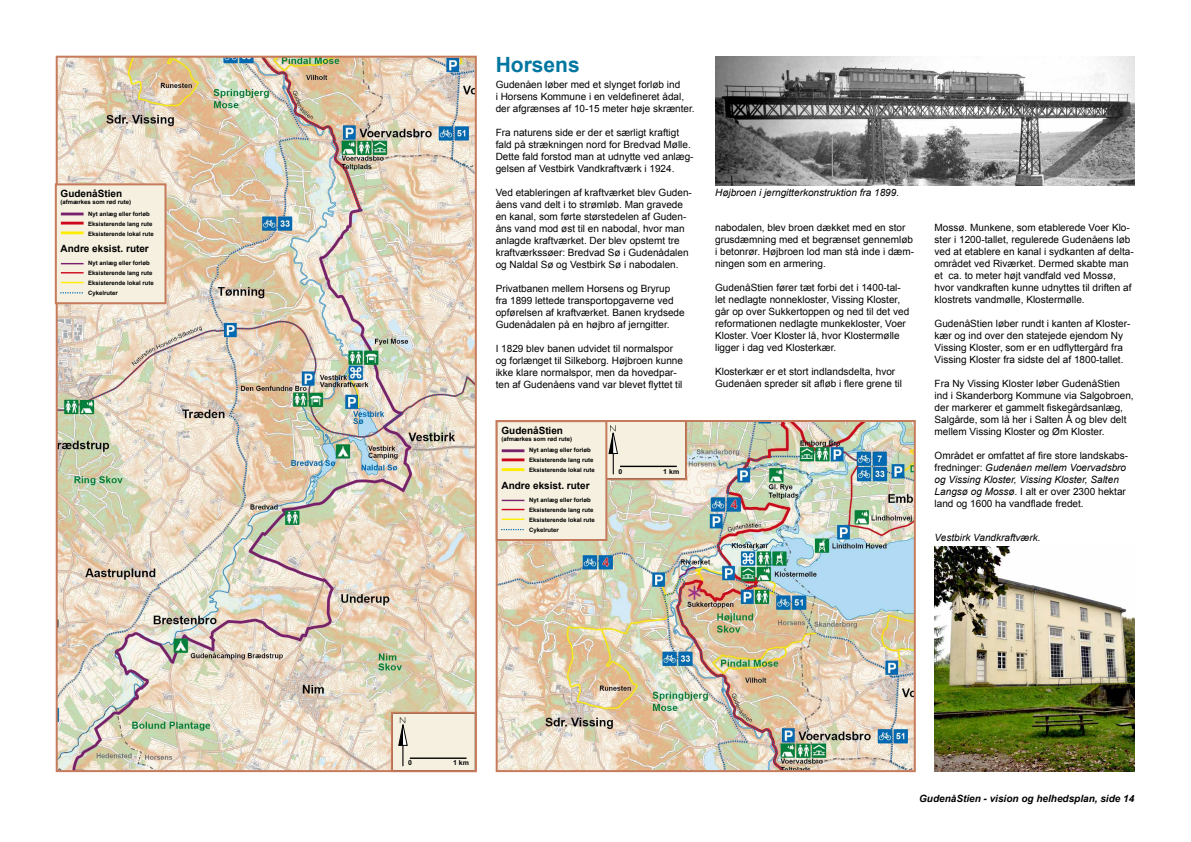
<style>
.page{position:relative;width:1191px;height:842px;background:#fff}
.page>*{position:absolute;margin:0;border:0;box-sizing:border-box;transform-origin:0 0}
.t1{font:700 21px "Arial";color:#0076a0}
.t2{font:10px/12px "Arial";color:#000}
.t3{font:italic 10px "Arial";color:#000}
.t4{font:700 10px "Arial";color:#000}
.t5{font:italic 700 10px "Arial";color:#000}
.t6{font:700 6.9px "Arial";color:#000}
.t7{font:700 6px/10px "Arial";color:#000}
.s1{font-style:italic}
</style>
<div class="page">
<img style="left:59px;top:59px;width:415px;height:710px">
<img style="left:498px;top:423px;width:414px;height:346px">
<div style="left:495px;top:420px;width:420px;height:352px;border:2px solid #c57b5c"></div>
<img style="left:715px;top:57px;width:419px;height:128px">
<img style="left:934px;top:546px;width:200px;height:225px">
<div style="left:394px;top:715px;width:80px;height:54px;background:#f5f0df"></div>
<hr style="left:410px;top:757px;width:56px;height:2px;background:#000">
<div style="left:391px;top:712px;width:86px;height:60px;border:2px solid #c57b5c"></div>
<svg style="left:607px;top:423px;width:77px;height:54px"></svg>
<hr style="left:620px;top:466px;width:57px;height:1px;background:#000">
<div style="left:601px;top:420px;width:86px;height:60px;border:2px solid #c57b5c"></div>
<div style="left:56px;top:184px;width:109px;height:119px;background:#f5f0df"></div>
<hr style="left:61px;top:213px;width:23px;height:2px;background:#79206c">
<hr style="left:61px;top:222px;width:23px;height:3px;background:#cd071e">
<hr style="left:61px;top:231px;width:23px;height:3px;background:#ffed00">
<svg style="left:61px;top:263px;width:23px;height:1px"></svg>
<svg style="left:61px;top:272px;width:23px;height:1px"></svg>
<svg style="left:61px;top:282px;width:23px;height:1px"></svg>
<svg style="left:61px;top:292px;width:22px;height:2px"></svg>
<div style="left:55px;top:183px;width:111px;height:121px;border:2px solid #c57b5c"></div>
<div style="left:496px;top:421px;width:110px;height:119px;background:#f5f0df"></div>
<hr style="left:502px;top:449px;width:22px;height:3px;background:#79206c">
<hr style="left:502px;top:458px;width:22px;height:3px;background:#cd071e">
<hr style="left:502px;top:468px;width:22px;height:3px;background:#ffed00">
<svg style="left:502px;top:500px;width:22px;height:1px"></svg>
<svg style="left:502px;top:509px;width:22px;height:1px"></svg>
<svg style="left:502px;top:519px;width:22px;height:1px"></svg>
<svg style="left:502px;top:529px;width:22px;height:1px"></svg>
<div style="left:495px;top:420px;width:112px;height:121px;border:2px solid #c57b5c"></div>
<p class="t4" style="left:61px;top:187px;width:63px">GudenåStien</p>
<p class="t7" style="left:61px;top:197px;width:72px">(afmærkes som rød rute)</p>
<p class="t4" style="left:61px;top:242px;width:90px">Andre eksist. ruter</p>
<p class="t7" style="left:88px;top:209px;width:67px">Nyt anlæg eller forløb<br>Eksisterende lang rute<br>Eksisterende lokal rute</p>
<p class="t7" style="left:88px;top:258px;width:67px">Nyt anlæg eller forløb<br>Eksisterende lang rute<br>Eksisterende lokal rute<br>Cykelruter</p>
<h1 class="t1" style="left:495px;top:51px;width:86px">Horsens</h1>
<p class="t2" style="left:495px;top:79px;width:200px">Gudenåen løber med et slynget forløb ind<br>i Horsens Kommune i en veldefineret ådal, der afgrænses af 10-15 meter høje skrænter.</p>
<p class="t2" style="left:495px;top:127px;width:199px">Fra naturens side er der et særligt kraftigt fald på strækningen nord for Bredvad Mølle.<br>Dette fald forstod man at udnytte ved anlæg&shy;gelsen af Vestbirk Vandkraftværk i 1924.</p>
<p class="t2" style="left:495px;top:187px;width:198px">Ved etableringen af kraftværket blev Guden&shy;åens vand delt i to strømløb. Man gravede en kanal, som førte størstedelen af Guden&shy;åns vand mod øst til en nabodal, hvor man anlagde kraftværket. Der blev opstemt tre kraftværkssøer: Bredvad Sø i Gudenådalen og Naldal Sø og Vestbirk Sø i nabodalen.</p>
<p class="t2" style="left:495px;top:283px;width:190px">Privatbanen mellem Horsens og Bryrup<br>fra 1899 lettede transportopgaverne ved opførelsen af kraftværket. Banen krydsede Gudenådalen på en højbro af jerngitter.</p>
<p class="t2" style="left:495px;top:343px;width:189px">I 1829 blev banen udvidet til normalspor og forlænget til Silkeborg. Højbroen kunne ikke klare normalspor, men da hovedpar&shy;ten af Gudenåens vand var blevet flyttet til</p>
<p class="t4" style="left:501px;top:423px;width:63px">GudenåStien</p>
<p class="t7" style="left:501px;top:434px;width:72px">(afmærkes som rød rute)</p>
<p class="t4" style="left:501px;top:479px;width:90px">Andre eksist. ruter</p>
<p class="t7" style="left:529px;top:445px;width:67px">Nyt anlæg eller forløb<br>Eksisterende lang rute<br>Eksisterende lokal rute</p>
<p class="t7" style="left:529px;top:495px;width:67px">Nyt anlæg eller forløb<br>Eksisterende lang rute<br>Eksisterende lokal rute<br>Cykelruter</p>
<p class="t6" style="left:618px;top:467px;width:5px">0</p>
<p class="t6" style="left:663px;top:467px;width:17px">1 km</p>
<p class="t3" style="left:715px;top:186px;width:185px">Højbroen i jerngitterkonstruktion fra 1899.</p>
<p class="t2" style="left:715px;top:221px;width:200px">nabodalen, blev broen dækket med en stor grusdæmning med et begrænset gennemløb i betonrør. Højbroen lod man stå inde i dæm&shy;ningen som en armering.</p>
<p class="t2" style="left:715px;top:281px;width:195px">GudenåStien fører tæt forbi det i 1400-tal&shy;let nedlagte nonnekloster, Vissing Kloster, går op over Sukkertoppen og ned til det ved reformationen nedlagte munkekloster, Voer Kloster. Voer Kloster lå, hvor Klostermølle ligger i dag ved Klosterkær.</p>
<p class="t2" style="left:715px;top:365px;width:188px">Klosterkær er et stort indlandsdelta, hvor<br>Gudenåen spreder sit afløb i flere grene til</p>
<p class="t2" style="left:934px;top:222px;width:201px">Mossø. Munkene, som etablerede Voer Klo&shy;ster i 1200-tallet, regulerede Gudenåens løb ved at etablere en kanal i sydkanten af delta&shy;området ved Riværket. Dermed skabte man et ca. to meter højt vandfald ved Mossø, hvor vandkraften kunne udnyttes til driften af klostrets vandmølle, Klostermølle.</p>
<p class="t2" style="left:934px;top:318px;width:197px">GudenåStien løber rundt i kanten af Kloster&shy;kær og ind over den statejede ejendom Ny Vissing Kloster, som er en udflyttergård fra Vissing Kloster fra sidste del af 1800-tallet.</p>
<p class="t2" style="left:934px;top:378px;width:200px">Fra Ny Vissing Kloster løber GudenåStien ind i Skanderborg Kommune via Salgobroen, der markerer et gammelt fiskegårdsanlæg, Salgårde, som lå her i Salten Å og blev delt mellem Vissing Kloster og Øm Kloster.</p>
<p class="t2" style="left:934px;top:450px;width:195px">Området er omfattet af fire store landskabs&shy;fredninger: <span class="s1">Gudenåen mellem Voervadsbro og Vissing Kloster, Vissing Kloster, Salten Langsø og Mossø.</span> I alt er over 2300 hektar land og 1600 ha vandflade fredet.</p>
<p class="t3" style="left:934px;top:531px;width:107px">Vestbirk Vandkraftværk.</p>
<p class="t6" style="left:408px;top:758px;width:5px">0</p>
<p class="t6" style="left:453px;top:758px;width:17px">1 km</p>
<p class="t5" style="left:919px;top:792px;width:217px">GudenåStien - vision og helhedsplan, side 14</p>
</div>
